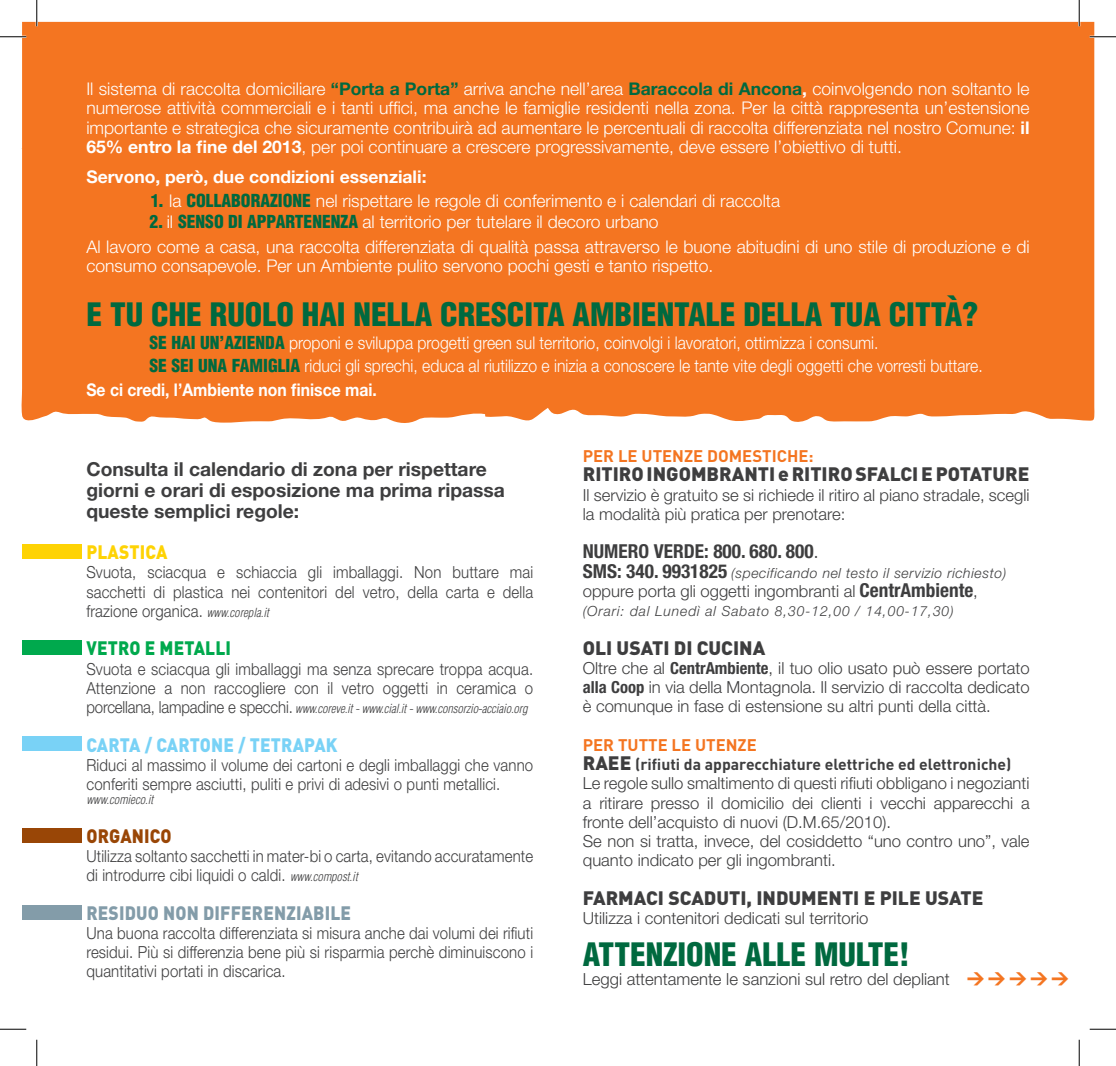
<style>
.page{position:relative;width:1116px;height:1066px;background:#fff}
.page>*{position:absolute;margin:0;border:0;box-sizing:border-box;transform-origin:0 0}
.t1{font:900 condensed 31.5px "Helvetica";color:#00693f}
.t2{font:700 19.25px/21px "Helvetica Neue";color:#3e3e3f}
.t3{font:900 19.25px "DIN";color:#3e3e3f}
.t4{font:900 19.25px "DIN";letter-spacing:.01em;color:#839ca9;scale:.9 1}
.t5{font:700 condensed 19.25px "Helvetica Neue";color:#3e3e3f}
.t6{font:900 19.25px "DIN";letter-spacing:.01em;color:#79d2f6;scale:.9 1}
.t7{font:900 19.25px "DIN";letter-spacing:.01em;color:#00a94d;scale:.9 1}
.t8{font:900 19.25px "DIN";letter-spacing:.01em;color:#fed304;scale:.9 1}
.t9{font:900 19.25px "DIN";letter-spacing:.01em;color:#994606;scale:.9 1}
.t10{font:300 17.5px/19.2px "Helvetica Neue";color:#fff;text-align:justify}
.t11{font:300 17.5px "Helvetica Neue";color:#fff;scale:.9 1}
.t12{font:700 17.5px "Helvetica Neue";color:#fff}
.t13{font:700 17.5px "Helvetica Neue";color:#fff;scale:.9 1}
.t14{font:900 17.5px "DIN";color:#f47521}
.t15{font:300 16.62px/19.2px "Helvetica Neue";color:#3e3e3f}
.t16{font:300 16.62px/19.2px "Helvetica Neue";color:#3e3e3f;scale:.9 1}
.t17{font:700 16.62px "DIN";color:#f47521}
.t18{font:700 15.75px "DIN";color:#3e3e3f}
.t19{font:italic 300 14px "Helvetica Neue";letter-spacing:.04em;color:#3e3e3f}
.t20{font:italic 300 14px "Helvetica Neue";letter-spacing:.06em;color:#3e3e3f}
.t21{font:italic 300 condensed 12.25px "Helvetica";letter-spacing:-.01em;color:#3e3e3f}
.s1{font-weight:700;color:#00693f}
.s2{font-weight:700}
.s3{font-family:"Helvetica";font-weight:900;font-stretch:condensed;color:#00693f}
.s4{font-family:"Helvetica";font-style:italic;font-stretch:condensed;font-size:12.25px}
.s5{font-family:"Helvetica Neue";font-style:normal;font-stretch:normal;font-size:16.62px}
.s6{font-weight:300;font-stretch:normal}
.s7{font-weight:700;font-style:normal;font-stretch:condensed;font-size:19.25px}
.s8{font-weight:700;font-stretch:condensed;font-size:19.25px}
.s9{font-weight:700;font-stretch:condensed}
.s10{font-weight:900;font-size:19.25px}
</style>
<div class="page">
<div style="left:22px;top:22px;width:1071px;height:401px;background:#f47521"></div>
<div style="left:22px;top:544px;width:59px;height:15px;background:#fed304"></div>
<div style="left:22px;top:640px;width:59px;height:15px;background:#00a94d"></div>
<div style="left:22px;top:736px;width:59px;height:15px;background:#79d2f6"></div>
<div style="left:22px;top:827px;width:59px;height:15px;background:#994606"></div>
<div style="left:22px;top:905px;width:59px;height:15px;background:#839ca9"></div>
<hr style="left:0;top:36px;width:26px;height:2px;background:#fff">
<hr style="left:1089px;top:36px;width:26px;height:2px;background:#fff">
<hr style="left:36px;top:0;width:2px;height:26px;background:#fff">
<hr style="left:1077px;top:0;width:3px;height:26px;background:#fff">
<svg style="left:0;top:36px;width:26px;height:1px"></svg>
<svg style="left:1089px;top:36px;width:26px;height:1px"></svg>
<svg style="left:0;top:1029px;width:26px;height:1px"></svg>
<svg style="left:1089px;top:1029px;width:26px;height:1px"></svg>
<svg style="left:36px;top:0;width:1px;height:26px"></svg>
<svg style="left:36px;top:1039px;width:1px;height:27px"></svg>
<svg style="left:1078px;top:0;width:1px;height:26px"></svg>
<svg style="left:1078px;top:1039px;width:1px;height:27px"></svg>
<p class="t10" style="left:86px;top:79px;width:944px">Il sistema di raccolta domiciliare <span class="s1">“Porta a Porta”</span> arriva anche nell’area <span class="s1">Baraccola di Ancona</span><span class="s2">,</span> coinvolgendo non soltanto le numerose attività commerciali e i tanti uffici, ma anche le famiglie residenti nella zona. Per la città rappresenta un’estensione importante e strategica che sicuramente contribuirà ad aumentare le percentuali di raccolta differenziata nel nostro Comune: <span class="s2">il 65% entro la fine del 2013</span>, per poi continuare a crescere progressivamente, deve essere l’obiettivo di tutti.</p>
<p class="t12" style="left:86px;top:166px;width:341px">Servono, però, due condizioni essenziali:</p>
<p class="t10" style="left:151px;top:191px;width:631px"><span class="s3">1.</span> la <span class="s3">COLLABORAZIONE</span> nel rispettare le regole di conferimento e i calendari di raccolta</p>
<p class="t10" style="left:149px;top:212px;width:510px"><span class="s3">2.</span> il <span class="s3">SENSO DI APPARTENENZA</span> al territorio per tutelare il decoro urbano</p>
<p class="t10" style="left:86px;top:236px;width:944px">Al lavoro come a casa, una raccolta differenziata di qualità passa attraverso le buone abitudini di uno stile di produzione e di consumo consapevole. Per un Ambiente pulito servono pochi gesti e tanto rispetto.</p>
<p class="t1" style="left:86px;top:295px;width:893px">E TU CHE RUOLO HAI NELLA CRESCITA AMBIENTALE DELLA TUA CITTÀ?</p>
<p class="t11" style="left:149px;top:332px;width:811px"><span class="s3">SE HAI UN’AZIENDA</span> proponi e sviluppa progetti green sul territorio, coinvolgi i lavoratori, ottimizza i consumi.</p>
<p class="t11" style="left:149px;top:355px;width:927px"><span class="s3">SE SEI UNA FAMIGLIA</span> riduci gli sprechi, educa al riutilizzo e inizia a conoscere le tante vite degli oggetti che vorresti buttare.</p>
<p class="t13" style="left:86px;top:379px;width:324px">Se ci credi, l’Ambiente non finisce mai.</p>
<p class="t2" style="left:86px;top:458px;width:402px">Consulta il calendario di zona per rispettare</p>
<p class="t2" style="left:86px;top:479px;width:420px">giorni e orari di esposizione ma prima ripassa queste semplici regole:</p>
<p class="t8" style="left:86px;top:539px;width:91px">PLASTICA</p>
<p class="t16" style="left:86px;top:562px;width:498px;text-align:justify">Svuota, sciacqua e schiaccia gli imballaggi. Non buttare mai sacchetti di plastica nei contenitori del vetro, della carta e della frazione organica. <span class="s4">www.corepla.it</span></p>
<p class="t7" style="left:86px;top:635px;width:162px">VETRO E METALLI</p>
<p class="t16" style="left:86px;top:658px;width:498px">Svuota e sciacqua gli imballaggi ma senza sprecare troppa acqua.<br>Attenzione a non raccogliere con il vetro oggetti in ceramica o</p>
<p class="t21" style="left:86px;top:701px;width:442px"><span class="s5">porcellana, lampadine e specchi.</span> www.coreve.it - www.cial.it - www.consorzio-acciaio.org</p>
<p class="t6" style="left:86px;top:732px;width:280px">CARTA / CARTONE / TETRAPAK</p>
<p class="t16" style="left:86px;top:755px;width:498px">Riduci al massimo il volume dei cartoni e degli imballaggi che vanno conferiti sempre asciutti, puliti e privi di adesivi o punti metallici.</p>
<p class="t21" style="left:86px;top:792px;width:68px">www.comieco.it</p>
<p class="t9" style="left:86px;top:823px;width:96px">ORGANICO</p>
<p class="t16" style="left:86px;top:846px;width:498px">Utilizza soltanto sacchetti in mater-bi o carta, evitando accuratamente di introdurre cibi liquidi o caldi. <span class="s4">www.compost.it</span></p>
<p class="t4" style="left:86px;top:900px;width:295px">RESIDUO NON DIFFERENZIABILE</p>
<p class="t16" style="left:86px;top:923px;width:498px;text-align:justify">Una buona raccolta differenziata si misura anche dai volumi dei rifiuti residui. Più si differenzia bene più si risparmia perchè diminuiscono i quantitativi portati in discarica.</p>
<p class="t17" style="left:582px;top:445px;width:232px">PER LE UTENZE DOMESTICHE:</p>
<p class="t3" style="left:582px;top:461px;width:448px">RITIRO INGOMBRANTI e RITIRO SFALCI E POTATURE</p>
<p class="t15" style="left:582px;top:485px;width:448px">Il servizio è gratuito se si richiede il ritiro al piano stradale, scegli la modalità più pratica per prenotare:</p>
<p class="t5" style="left:582px;top:540px;width:238px">NUMERO VERDE: 800. 680. 800<span class="s6">.</span></p>
<p class="t19" style="left:582px;top:564px;width:425px"><span class="s7">SMS: 340. 9931825</span> (specificando nel testo il servizio richiesto)</p>
<p class="t15" style="left:582px;top:581px;width:396px">oppure porta gli oggetti ingombranti al <span class="s8">CentrAmbiente</span>,</p>
<p class="t20" style="left:582px;top:603px;width:372px">(Orari: dal Lunedì al Sabato 8,30-12,00 / 14,00-17,30)</p>
<p class="t3" style="left:582px;top:635px;width:184px">OLI USATI DI CUCINA</p>
<p class="t15" style="left:582px;top:658px;width:448px;text-align:justify">Oltre che al <span class="s9">CentrAmbiente</span>, il tuo olio usato può essere portato <span class="s9">alla Coop</span> in via della Montagnola. Il servizio di raccolta dedicato è comunque in fase di estensione su altri punti della città.</p>
<p class="t17" style="left:582px;top:734px;width:175px">PER TUTTE LE UTENZE</p>
<p class="t18" style="left:582px;top:754px;width:430px"><span class="s10">RAEE</span> (rifiuti da apparecchiature elettriche ed elettroniche)</p>
<p class="t15" style="left:582px;top:773px;width:448px;text-align:justify">Le regole sullo smaltimento di questi rifiuti obbligano i negozianti a ritirare presso il domicilio dei clienti i vecchi apparecchi a fronte dell’acquisto di nuovi (D.M.65/2010).</p>
<p class="t15" style="left:582px;top:831px;width:448px">Se non si tratta, invece, del cosiddetto “uno contro uno”, vale quanto indicato per gli ingombranti.</p>
<p class="t3" style="left:582px;top:885px;width:402px">FARMACI SCADUTI, INDUMENTI E PILE USATE</p>
<p class="t15" style="left:582px;top:908px;width:287px">Utilizza i contenitori dedicati sul territorio</p>
<p class="t1" style="left:582px;top:934px;width:328px">ATTENZIONE ALLE MULTE!</p>
<p class="t15" style="left:582px;top:969px;width:368px">Leggi attentamente le sanzioni sul retro del depliant</p>
<p class="t14" style="left:966px;top:966px;width:104px">&gt;&gt;&gt;&gt;&gt;</p>
</div>
